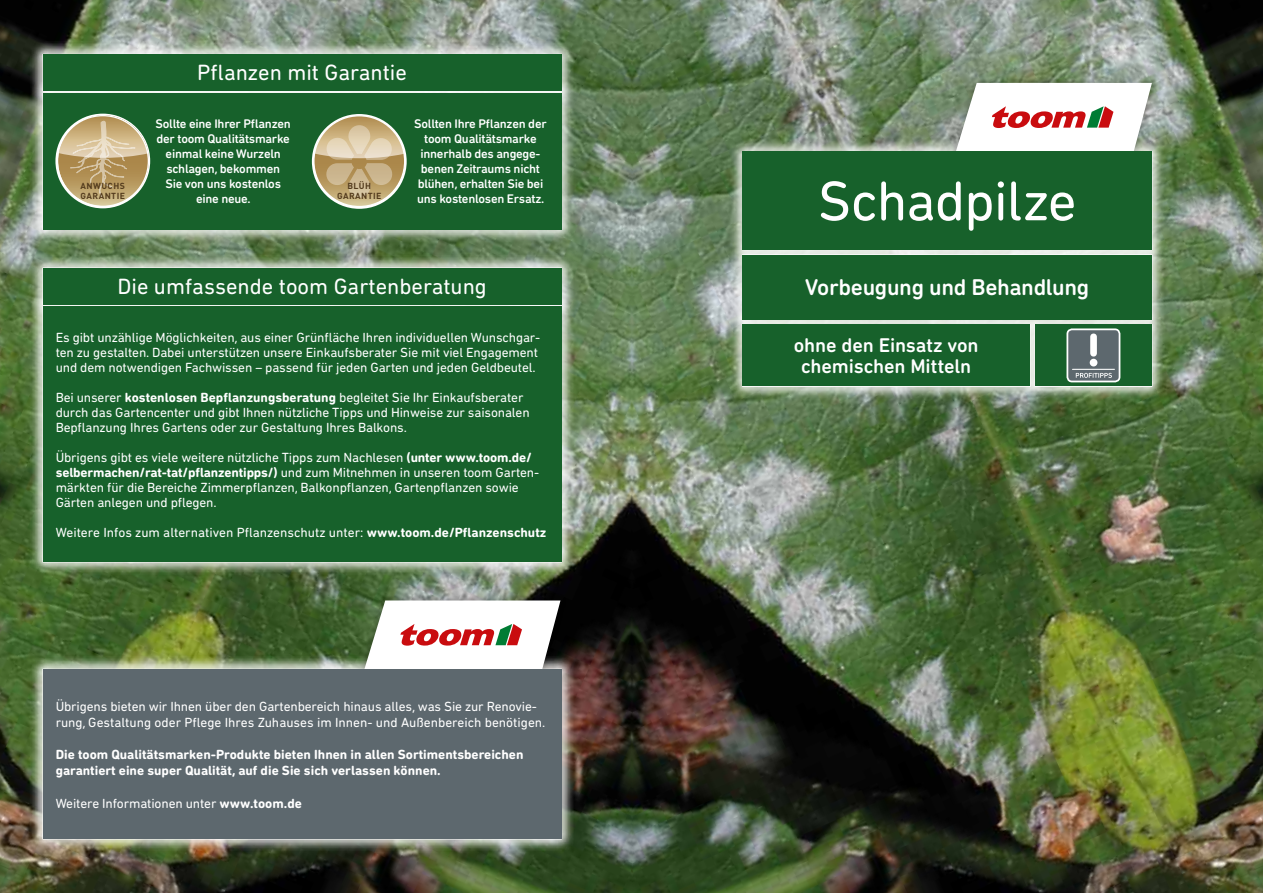
<style>
.page{position:relative;width:1263px;height:893px;background:#fff}
.page>*{position:absolute;margin:0;border:0;box-sizing:border-box;transform-origin:0 0}
.t1{font:56.7px "DIN Next Rounded LT Pro";letter-spacing:-.02em;color:#fff}
.t2{font:500 23.25px "DIN Next Rounded LT Pro";letter-spacing:-.015em;color:#fff}
.t3{font:22.5px "DIN Next Rounded LT Pro";color:#fff}
.t4{font:500 20.25px/20.2px "DIN Next Rounded LT Pro";letter-spacing:-.005em;color:#fff;text-align:center}
.t5{font:13.5px/15px "DIN Next Rounded LT Pro";letter-spacing:-.01em;color:#fff}
.t6{font:700 13.5px/16.2px "DIN Next Rounded LT Pro";color:#fff}
.t7{font:500 12.75px/15px "DIN Next Rounded LT Pro";letter-spacing:-.02em;color:#fff;text-align:center}
.t8{font:700 8.7px/10.5px "DIN";letter-spacing:.05em;color:#533b1d}
.s1{font-weight:700}
</style>
<div class="page">
<img style="left:0;top:0;width:1263px;height:893px">
<svg style="left:729px;top:263px;width:436px;height:48px"></svg>
<svg style="left:729px;top:138px;width:436px;height:125px;background:#a6b5a1"></svg>
<svg style="left:729px;top:311px;width:292px;height:89px;background:#9eaf98"></svg>
<svg style="left:1021px;top:311px;width:144px;height:89px;background:#9daf93"></svg>
<svg style="left:30px;top:41px;width:544px;height:39px;background:#a5afa3"></svg>
<svg style="left:30px;top:80px;width:544px;height:163px;background:#95a78f"></svg>
<svg style="left:30px;top:255px;width:544px;height:38px;background:#96a88e"></svg>
<svg style="left:30px;top:293px;width:544px;height:282px;background:#8ea284"></svg>
<img style="left:30px;top:656px;width:544px;height:196px">
<div style="left:949px;top:76px;width:210px;height:83px;background:#000;opacity:.25"></div>
<svg style="left:956px;top:83px;width:196px;height:69px"></svg>
<div style="left:742px;top:152px;width:410px;height:98px;background:#17612b"></div>
<div style="left:742px;top:255px;width:410px;height:64px;background:#17612b"></div>
<div style="left:742px;top:324px;width:288px;height:62px;background:#17612b"></div>
<div style="left:1035px;top:324px;width:117px;height:62px;background:#17612b"></div>
<div style="left:1067px;top:329px;width:52px;height:52px;background:#5d686e;border-radius:5px"></div>
<div style="left:1066px;top:328px;width:54px;height:54px;border:2px solid #fff;border-radius:5px"></div>
<svg style="left:1076px;top:373px;width:36px;height:5px"></svg>
<svg style="left:1090px;top:334px;width:7px;height:32px"></svg>
<hr style="left:1072px;top:369px;width:42px;height:1px;background:#fff">
<div style="left:358px;top:593px;width:209px;height:84px;background:#000;opacity:.25"></div>
<svg style="left:364px;top:600px;width:196px;height:69px"></svg>
<div style="left:43px;top:54px;width:518px;height:37px;background:#17612b"></div>
<div style="left:43px;top:93px;width:518px;height:136px;background:#17612b"></div>
<svg style="left:55px;top:114px;width:95px;height:94px"></svg>
<svg style="left:58px;top:115px;width:91px;height:91px"></svg>
<svg style="left:59px;top:115px;width:89px;height:82px;background:#b3a677"></svg>
<svg style="left:312px;top:114px;width:95px;height:95px"></svg>
<svg style="left:314px;top:116px;width:91px;height:91px"></svg>
<svg style="left:314px;top:116px;width:90px;height:82px;background:#b7ac81"></svg>
<div style="left:43px;top:669px;width:518px;height:170px;background:#5d686e"></div>
<div style="left:43px;top:268px;width:518px;height:37px;background:#17612b"></div>
<div style="left:43px;top:307px;width:518px;height:255px;background:#17612b"></div>
<p class="t8" style="left:81px;top:180px;width:46px">ANWUCHS<br>GARANTIE</p>
<h3 class="t3" style="left:197px;top:59px;width:211px">Pflanzen mit Garantie</h3>
<p class="t7" style="left:156px;top:116px;width:137px">Sollte eine Ihrer Pflanzen der toom Qualitätsmarke einmal keine Wurzeln schlagen, bekommen<br>Sie von uns kostenlos eine neue.</p>
<p class="t7" style="left:414px;top:116px;width:134px">Sollten Ihre Pflanzen der toom Qualitätsmarke innerhalb des angege&shy;benen Zeitraums nicht blühen, erhalten Sie bei uns kostenlosen Ersatz.</p>
<p class="t8" style="left:337px;top:180px;width:46px;text-align:center">BLÜH<br>GARANTIE</p>
<h3 class="t3" style="left:117px;top:273px;width:371px">Die umfassende toom Gartenberatung</h3>
<p class="t5" style="left:56px;top:330px;width:486px">Es gibt unzählige Möglichkeiten, aus einer Grünfläche Ihren individuellen Wunschgar&shy;ten zu gestalten. Dabei unterstützen unsere Einkaufsberater Sie mit viel Engagement und dem notwendigen Fachwissen – passend für jeden Garten und jeden Geldbeutel.</p>
<p class="t5" style="left:56px;top:390px;width:475px">Bei unserer <span class="s1">kostenlosen Bepflanzungsberatung</span> begleitet Sie Ihr Einkaufsberater durch das Gartencenter und gibt Ihnen nützliche Tipps und Hinweise zur saisonalen<br>Bepflanzung Ihres Gartens oder zur Gestaltung Ihres Balkons.</p>
<p class="t5" style="left:56px;top:450px;width:485px">Übrigens gibt es viele weitere nützliche Tipps zum Nachlesen <span class="s1">(unter www.toom.de/ selbermachen/rat-tat/pflanzentipps/)</span> und zum Mitnehmen in unseren toom Garten&shy;märkten für die Bereiche Zimmerpflanzen, Balkonpflanzen, Gartenpflanzen sowie Gärten anlegen und pflegen.</p>
<p class="t5" style="left:56px;top:525px;width:492px">Weitere Infos zum alternativen Pflanzenschutz unter: <span class="s1">www.toom.de/Pflanzenschutz</span></p>
<p class="t5" style="left:56px;top:698px;width:491px;line-height:16.2px">Übrigens bieten wir Ihnen über den Gartenbereich hinaus alles, was Sie zur Renovie&shy;rung, Gestaltung oder Pflege Ihres Zuhauses im Innen- und Außenbereich benötigen.</p>
<p class="t6" style="left:56px;top:746px;width:469px">Die toom Qualitätsmarken-Produkte bieten Ihnen in allen Sortimentsbereichen garantiert eine super Qualität, auf die Sie sich verlassen können.</p>
<p class="t5" style="left:56px;top:795px;width:248px">Weitere Informationen unter <span class="s1">www.toom.de</span></p>
<h1 class="t1" style="left:818px;top:168px;width:261px">Schadpilze</h1>
<h2 class="t2" style="left:805px;top:274px;width:286px">Vorbeugung und Behandlung</h2>
<h3 class="t4" style="left:794px;top:335px;width:186px">ohne den Einsatz von chemischen Mitteln</h3>
</div>
